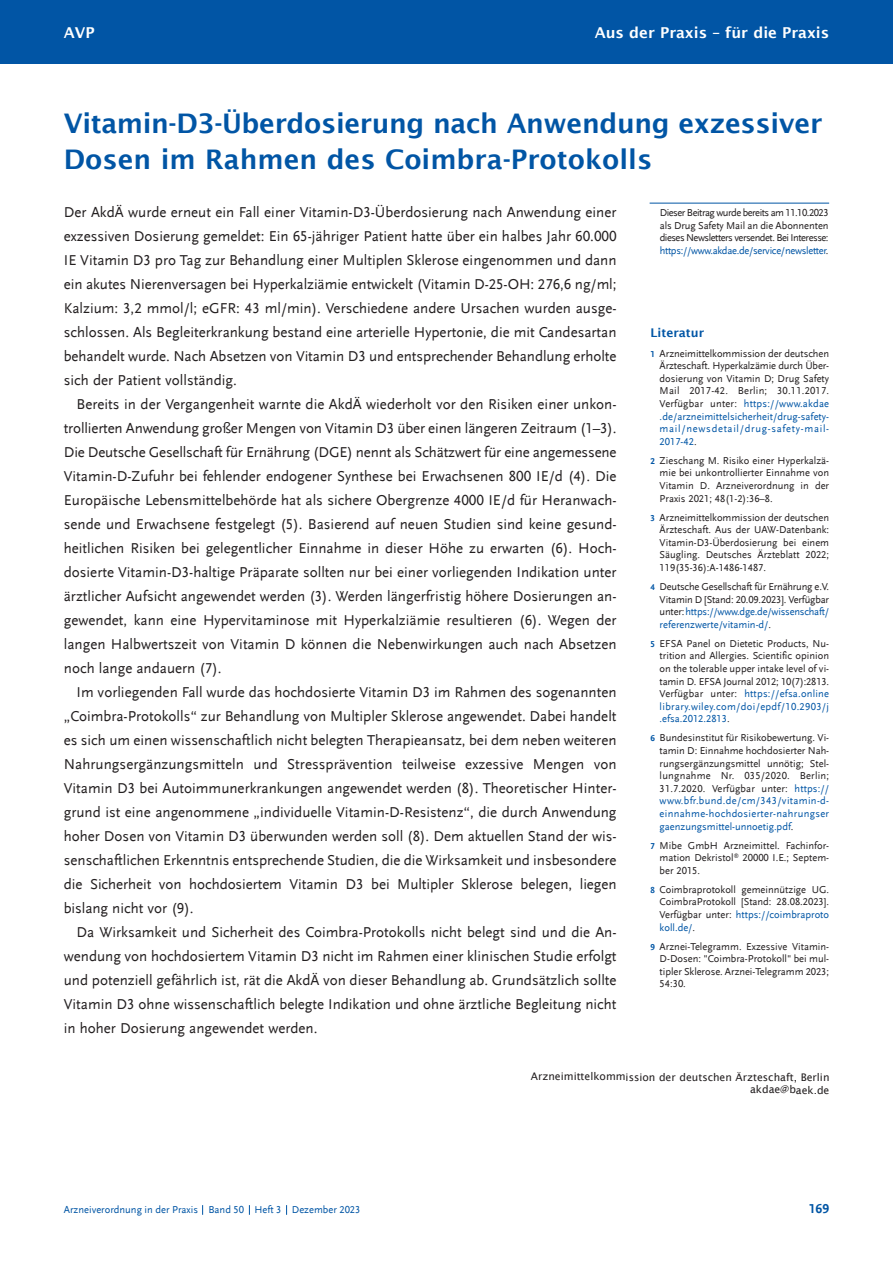
<style>
.page{position:relative;width:893px;height:1263px;background:#fff}
.page>*{position:absolute;margin:0;border:0;box-sizing:border-box;transform-origin:0 0}
.t1{font:600 27px/36px "Lucida Sans";letter-spacing:-.015em;color:#0155a5}
.t2{font:15px/24px "Scala Sans LF";color:#231f20;text-align:justify}
.t3{font:600 15px "Lucida Sans";color:#fff}
.t4{font:700 13.5px "Scala Sans LF";color:#0155a5}
.t5{font:600 12px "Lucida Sans";color:#0155a5}
.t6{font:10.5px/12.6px "Scala Sans LF";color:#231f20;text-align:justify}
.t7{font:10.5px/12.9px "Lucida Sans";letter-spacing:-.005em;color:#231f20;text-align:right}
.t8{font:10.5px "Scala Sans LF";color:#0155a5}
.s1{color:#0155a5}
.s2{font-weight:700;font-size:9px;color:#0155a5}
</style>
<div class="page">
<div style="left:0;top:0;width:893px;height:64px;background:#0155a5"></div>
<hr style="left:650px;top:203px;width:179px;height:1px;background:#0155a5">
<p class="t3" style="left:64px;top:24px;width:32px">AVP</p>
<p class="t3" style="left:595px;top:24px;width:236px">Aus der Praxis – für die Praxis</p>
<p class="t1" style="left:64px;top:105px;width:760px">Vitamin-D3-Überdosierung nach Anwendung exzessiver<br>Dosen im Rahmen des Coimbra-Protokolls</p>
<p class="t2" style="left:64px;top:200px;width:554px">Der AkdÄ wurde erneut ein Fall einer Vitamin-D3-Überdosierung nach Anwendung einer exzessiven Dosierung gemeldet: Ein 65-jähriger Patient hatte über ein halbes Jahr 60.000<br>IE Vitamin D3 pro Tag zur Behandlung einer Multiplen Sklerose eingenommen und dann ein akutes Nierenversagen bei Hyperkalziämie entwickelt (Vitamin D-25-OH: 276,6 ng/ml; Kalzium: 3,2 mmol/l; eGFR: 43 ml/min). Verschiedene andere Ursachen wurden ausge&shy;schlossen. Als Begleiterkrankung bestand eine arterielle Hypertonie, die mit Candesartan behandelt wurde. Nach Absetzen von Vitamin D3 und entsprechender Behandlung erholte sich der Patient vollständig.</p>
<p class="t2" style="left:64px;top:392px;width:554px;text-indent:13px">Bereits in der Vergangenheit warnte die AkdÄ wiederholt vor den Risiken einer unkon&shy;trollierten Anwendung großer Mengen von Vitamin D3 über einen längeren Zeitraum (1–3).<br>Die Deutsche Gesellschaft für Ernährung (DGE) nennt als Schätzwert für eine angemessene Vitamin-D-Zufuhr bei fehlender endogener Synthese bei Erwachsenen 800 IE/d (4). Die Europäische Lebensmittelbehörde hat als sichere Obergrenze 4000 IE/d für Heranwach&shy;sende und Erwachsene festgelegt (5). Basierend auf neuen Studien sind keine gesund&shy;heitlichen Risiken bei gelegentlicher Einnahme in dieser Höhe zu erwarten (6). Hoch - dosierte Vitamin-D3-haltige Präparate sollten nur bei einer vorliegenden Indikation unter ärztlicher Aufsicht angewendet werden (3). Werden längerfristig höhere Dosierungen an&shy;gewendet, kann eine Hypervitaminose mit Hyperkalziämie resultieren (6). Wegen der langen Halbwertszeit von Vitamin D können die Nebenwirkungen auch nach Absetzen noch lange andauern (7).</p>
<p class="t2" style="left:64px;top:680px;width:554px;text-indent:13px">Im vorliegenden Fall wurde das hochdosierte Vitamin D3 im Rahmen des sogenannten „Coimbra-Protokolls“ zur Behandlung von Multipler Sklerose angewendet. Dabei handelt es sich um einen wissenschaftlich nicht belegten Therapieansatz, bei dem neben weiteren Nahrungsergänzungsmitteln und Stressprävention teilweise exzessive Mengen von Vitamin D3 bei Autoimmunerkrankungen angewendet werden (8). Theoretischer Hinter&shy;grund ist eine angenommene „individuelle Vitamin-D-Resistenz“, die durch Anwendung hoher Dosen von Vitamin D3 überwunden werden soll (8). Dem aktuellen Stand der wis&shy;senschaftlichen Erkenntnis entsprechende Studien, die die Wirksamkeit und insbesondere die Sicherheit von hochdosiertem Vitamin D3 bei Multipler Sklerose belegen, liegen bislang nicht vor (9).</p>
<p class="t2" style="left:64px;top:920px;width:554px;text-indent:13px">Da Wirksamkeit und Sicherheit des Coimbra-Protokolls nicht belegt sind und die An&shy;wendung von hochdosiertem Vitamin D3 nicht im Rahmen einer klinischen Studie erfolgt und potenziell gefährlich ist, rät die AkdÄ von dieser Behandlung ab. Grundsätzlich sollte Vitamin D3 ohne wissenschaftlich belegte Indikation und ohne ärztliche Begleitung nicht in hoher Dosierung angewendet werden.</p>
<p class="t6" style="left:660px;top:207px;width:170px">Dieser Beitrag wurde bereits am 11.10.2023 als Drug Safety Mail an die Abonnenten dieses Newsletters versendet. Bei Interesse: <span class="s1">https://www.akdae.de/service/newsletter</span>.</p>
<p class="t5" style="left:651px;top:325px;width:55px">Literatur</p>
<p class="t6" style="left:660px;top:347px;width:171px;text-indent:-9px"><span class="s2">1</span> Arzneimittelkommission der deutschen Ärzteschaft. Hyperkalzämie durch Über&shy;dosierung von Vitamin D; Drug Safety Mail 2017-42. Berlin; 30.11.2017.<br>Verfügbar unter: <span class="s1">https://www.akdae .de/arzneimittelsicherheit/drug-safety&shy;mail/newsdetail/drug-safety-mail-2017-42</span>.</p>
<p class="t6" style="left:660px;top:454px;width:171px;text-indent:-9px"><span class="s2">2</span> Zieschang M. Risiko einer Hyperkalzä&shy;mie bei unkontrollierter Einnahme von Vitamin D. Arzneiverordnung in der Praxis 2021; 48(1-2):36–8.</p>
<p class="t6" style="left:660px;top:511px;width:171px;text-indent:-9px"><span class="s2">3</span> Arzneimittelkommission der deutschen Ärzteschaft. Aus der UAW-Datenbank:<br>Vitamin-D3-Überdosierung bei einem Säugling. Deutsches Ärzteblatt 2022; 119(35-36):A-1486-1487.</p>
<p class="t6" style="left:660px;top:580px;width:171px;text-indent:-9px"><span class="s2">4</span> Deutsche Gesellschaft für Ernährung e.V.<br>Vitamin D [Stand: 20.09.2023]. Verfügbar unter:<span class="s1">https://www.dge.de/wissenschaft/ referenzwerte/vitamin-d/</span>.</p>
<p class="t6" style="left:660px;top:637px;width:171px;text-indent:-9px"><span class="s2">5</span> EFSA Panel on Dietetic Products, Nu&shy;trition and Allergies. Scientific opinion on the tolerable upper intake level of vi&shy;tamin D. EFSA Journal 2012; 10(7):2813.<br>Verfügbar unter: <span class="s1">https://efsa.online library.wiley.com/doi/epdf/10.2903/j .efsa.2012.2813</span>.</p>
<p class="t6" style="left:660px;top:732px;width:171px;text-indent:-9px"><span class="s2">6</span> Bundesinstitut für Risikobewertung. Vi&shy;tamin D: Einnahme hochdosierter Nah&shy;rungsergänzungsmittel unnötig; Stel&shy;lungnahme Nr. 035/2020. Berlin; 31.7.2020. Verfügbar unter: <span class="s1">https:// www.bfr.bund.de/cm/343/vitamin-d&shy;einnahme-hochdosierter-nahrungser gaenzungsmittel-unnoetig.pdf</span>.</p>
<p class="t6" style="left:660px;top:839px;width:171px;text-indent:-9px"><span class="s2">7</span> Mibe GmbH Arzneimittel. Fachinfor&shy;mation Dekristol<sup>®</sup> 20000 I.E.; Septem&shy;ber 2015.</p>
<p class="t6" style="left:660px;top:883px;width:171px;text-indent:-9px"><span class="s2">8</span> Coimbraprotokoll gemeinnützige UG.<br>CoimbraProtokoll [Stand: 28.08.2023].<br>Verfügbar unter: <span class="s1">https://coimbraproto koll.de/</span>.</p>
<p class="t6" style="left:660px;top:940px;width:171px;text-indent:-9px"><span class="s2">9</span> Arznei-Telegramm. Exzessive Vitamin-D-Dosen: "Coimbra-Protokoll" bei mul&shy;tipler Sklerose. Arznei-Telegramm 2023; 54:30.</p>
<p class="t8" style="left:64px;top:1204px;width:298px">Arzneiverordnung in der Praxis Band 50 Heft 3 Dezember 2023</p>
<p class="t7" style="left:531px;top:1070px;width:300px">Arzneimittelkommission der deutschen Ärzteschaft, Berlin akdae@baek.de</p>
<p class="t4" style="left:809px;top:1201px;width:22px">169</p>
</div>
